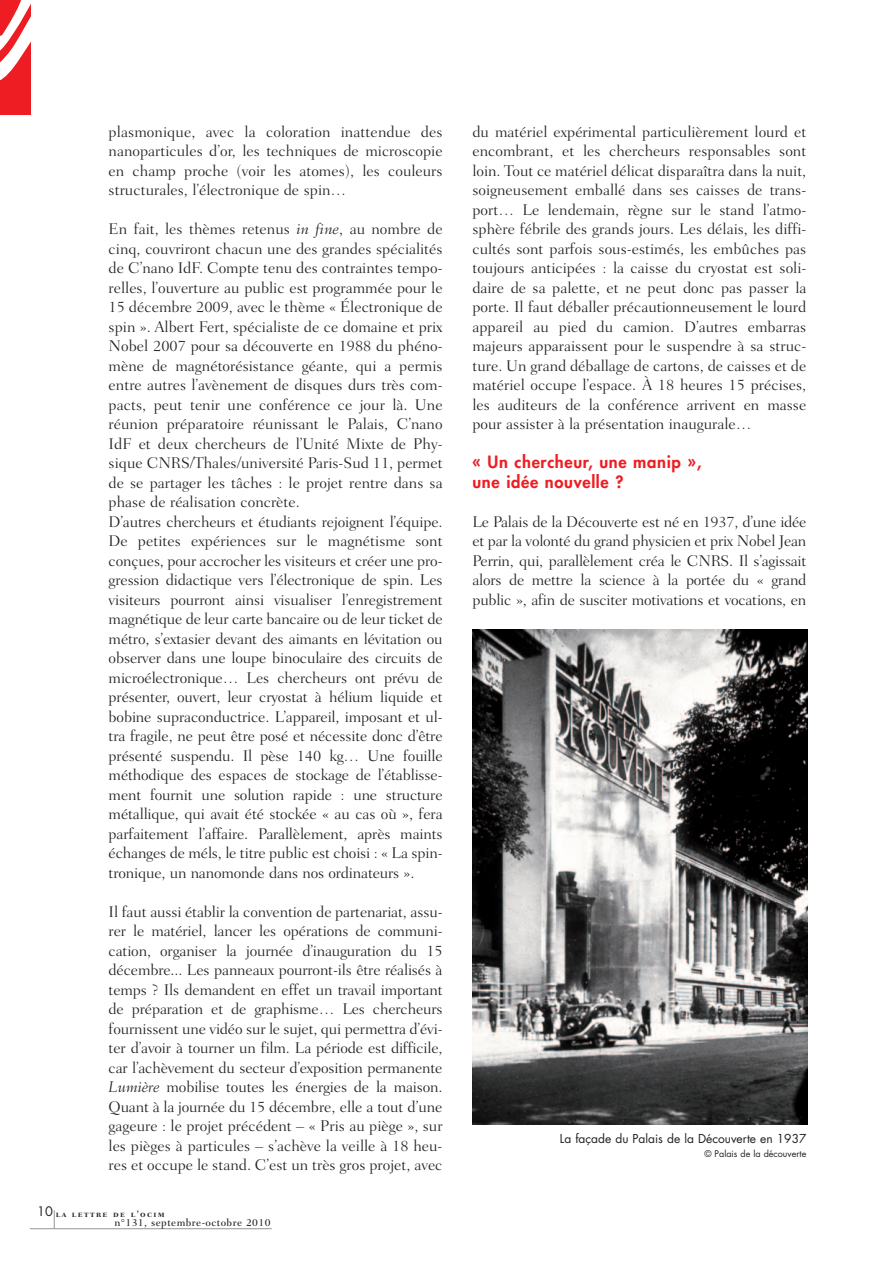
<style>
.page{position:relative;width:893px;height:1263px;background:#fff}
.page>*{position:absolute;margin:0;border:0;box-sizing:border-box;transform-origin:0 0}
.t1{font:800 16.5px/19.5px "Futura";letter-spacing:.04em;color:#ee1d23}
.t2{font:300 15.75px/19.5px "Fairfield LH";letter-spacing:-.01em;color:#231f20;text-align:justify}
.t3{font:12px "Futura";color:#231f20}
.t4{font:500 10.5px "Fairfield LH";letter-spacing:.04em;color:#231f20}
.t5{font:9px "Futura";color:#231f20}
.t6{font:9px "Fairfield LH Bold SC";letter-spacing:.15em;color:#231f20}
.s1{font-style:italic}
.s2{font-family:"Futura";font-size:12.75px}
</style>
<div class="page">
<svg style="left:54px;top:1210px;width:1px;height:18px"></svg>
<hr style="left:30px;top:1228px;width:242px;height:1px;background:#939598">
<svg style="left:0;top:0;width:30px;height:114px"></svg>
<img style="left:472px;top:629px;width:336px;height:495px">
<p class="t2" style="left:109px;top:123px;width:335px">plasmonique, avec la coloration inattendue des nanoparticules d’or, les techniques de microscopie en champ proche (voir les atomes), les couleurs structurales, l’électronique de spin…</p>
<p class="t2" style="left:109px;top:220px;width:335px;text-align:left">En fait, les thèmes retenus <span class="s1">in fine</span>, au nombre de cinq, couvriront chacun une des grandes spécialités de C’nano IdF. Compte tenu des contraintes tempo&shy;relles, l’ouverture au public est programmée pour le 15 décembre 2009, avec le thème « Électronique de spin ». Albert Fert, spécialiste de ce domaine et prix Nobel 2007 pour sa découverte en 1988 du phéno&shy;mène de magnétorésistance géante, qui a permis entre autres l’avènement de disques durs très com&shy;pacts, peut tenir une conférence ce jour là. Une réunion préparatoire réunissant le Palais, C’nano IdF et deux chercheurs de l’Unité Mixte de Phy&shy;sique CNRS/Thales/université Paris-Sud 11, permet de se partager les tâches : le projet rentre dans sa phase de réalisation concrète.<br>D’autres chercheurs et étudiants rejoignent l’équipe.<br>De petites expériences sur le magnétisme sont conçues, pour accrocher les visiteurs et créer une pro&shy;gression didactique vers l’électronique de spin. Les visiteurs pourront ainsi visualiser l’enregistrement magnétique de leur carte bancaire ou de leur ticket de métro, s’extasier devant des aimants en lévitation ou observer dans une loupe binoculaire des circuits de microélectronique… Les chercheurs ont prévu de présenter, ouvert, leur cryostat à hélium liquide et bobine supraconductrice. L’appareil, imposant et ul&shy;tra fragile, ne peut être posé et nécessite donc d’être présenté suspendu. Il pèse 140 kg… Une fouille méthodique des espaces de stockage de l’établisse&shy;ment fournit une solution rapide : une structure métallique, qui avait été stockée « au cas où », fera parfaitement l’affaire. Parallèlement, après maints échanges de méls, le titre public est choisi : « La spin&shy;tronique, un nanomonde dans nos ordinateurs ».</p>
<p class="t2" style="left:109px;top:903px;width:336px">Il faut aussi établir la convention de partenariat, assu&shy;rer le matériel, lancer les opérations de communi&shy;cation, organiser la journée d’inauguration du 15 décembre... Les panneaux pourront-ils être réalisés à temps ? Ils demandent en effet un travail important de préparation et de graphisme… Les chercheurs fournissent une vidéo sur le sujet, qui permettra d’évi&shy;ter d’avoir à tourner un film. La période est difficile, car l’achèvement du secteur d’exposition permanente <span class="s1">Lumière</span> mobilise toutes les énergies de la maison.<br>Quant à la journée du 15 décembre, elle a tout d’une gageure : le projet précédent – « Pris au piège », sur les pièges à particules – s’achève la veille à 18 heu&shy;res et occupe le stand. C’est un très gros projet, avec</p>
<p class="t6" style="left:37px;top:1210px;width:129px"><span class="s2">10</span> la lettre de l’ocim</p>
<p class="t4" style="left:114px;top:1218px;width:158px">n°131, septembre-octobre 2010</p>
<p class="t2" style="left:472px;top:123px;width:335px">du matériel expérimental particulièrement lourd et encombrant, et les chercheurs responsables sont loin. Tout ce matériel délicat disparaîtra dans la nuit, soigneusement emballé dans ses caisses de trans&shy;port… Le lendemain, règne sur le stand l’atmo&shy;sphère fébrile des grands jours. Les délais, les diffi&shy;cultés sont parfois sous-estimés, les embûches pas toujours anticipées : la caisse du cryostat est soli&shy;daire de sa palette, et ne peut donc pas passer la porte. Il faut déballer précautionneusement le lourd appareil au pied du camion. D’autres embarras majeurs apparaissent pour le suspendre à sa struc&shy;ture. Un grand déballage de cartons, de caisses et de matériel occupe l’espace. À 18 heures 15 précises, les auditeurs de la conférence arrivent en masse pour assister à la présentation inaugurale…</p>
<p class="t1" style="left:472px;top:453px;width:230px">« Un chercheur, une manip », une idée nouvelle ?</p>
<p class="t2" style="left:472px;top:513px;width:335px">Le Palais de la Découverte est né en 1937, d’une idée et par la volonté du grand physicien et prix Nobel Jean Perrin, qui, parallèlement créa le CNRS. Il s’agissait alors de mettre la science à la portée du « grand public », afin de susciter motivations et vocations, en</p>
<p class="t3" style="left:560px;top:1133px;width:248px">La façade du Palais de la Découverte en 1937</p>
<p class="t5" style="left:704px;top:1149px;width:104px">© Palais de la découverte</p>
</div>
